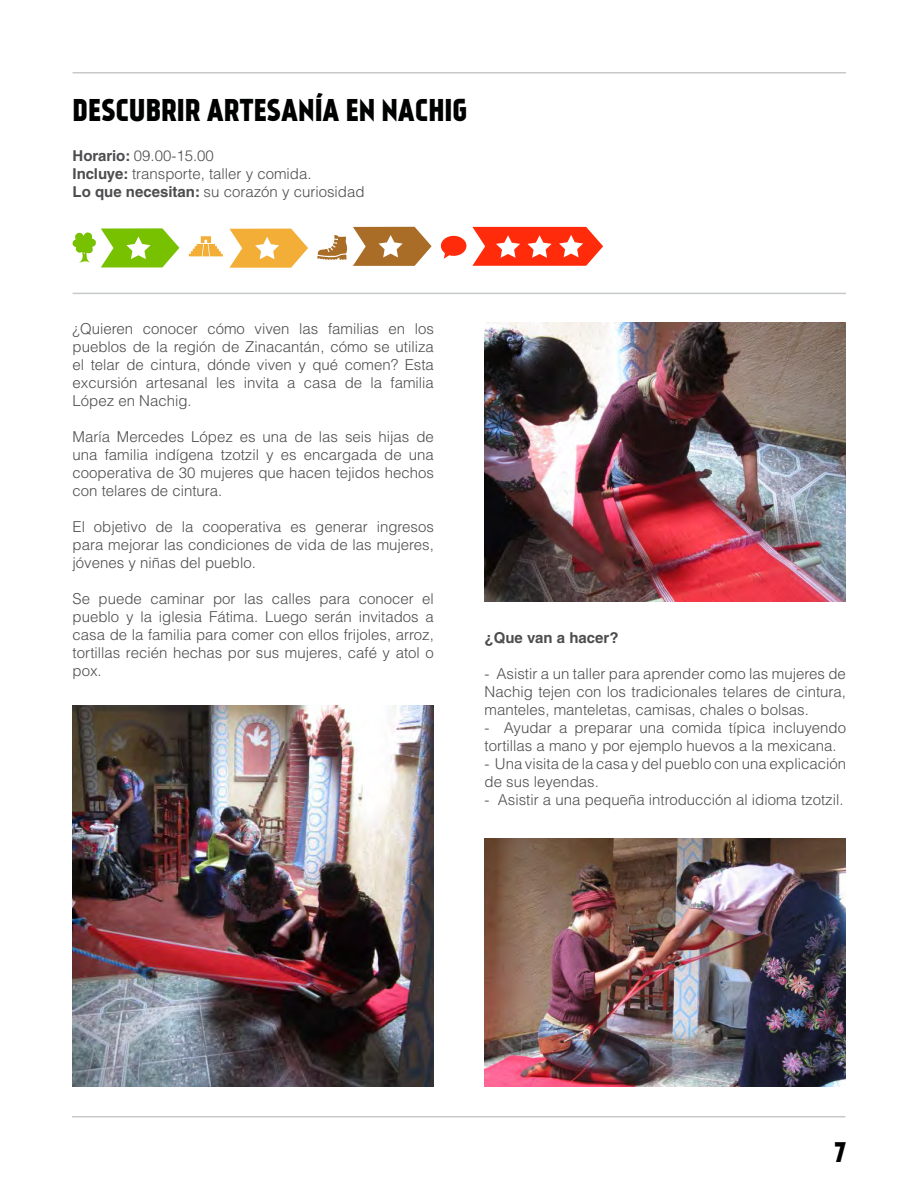
<style>
.page{position:relative;width:918px;height:1188px;background:#fff}
.page>*{position:absolute;margin:0;border:0;box-sizing:border-box;transform-origin:0 0}
.t1{font:30px "Kankin";color:#000101}
.t2{font:27px "Kankin";color:#000}
.t3{font:300 15px/18px "Helvetica LT Std";color:#4d4d4f;text-align:justify}
.t4{font:700 15px "Helvetica LT Std";color:#4d4d4f}
.s1{font-weight:700}
</style>
<div class="page">
<svg style="left:441px;top:236px;width:25px;height:23px"></svg>
<hr style="left:73px;top:72px;width:773px;height:2px;background:#c7c8ca">
<hr style="left:72px;top:1116px;width:773px;height:2px;background:#c7c8ca">
<hr style="left:73px;top:293px;width:773px;height:1px;background:#c7c8ca">
<svg style="left:189px;top:236px;width:34px;height:20px"></svg>
<svg style="left:472px;top:227px;width:131px;height:39px"></svg>
<svg style="left:72px;top:228px;width:107px;height:39px"></svg>
<svg style="left:229px;top:229px;width:79px;height:39px"></svg>
<svg style="left:317px;top:227px;width:115px;height:39px"></svg>
<img style="left:73px;top:706px;width:361px;height:380px">
<img style="left:485px;top:323px;width:361px;height:278px">
<img style="left:485px;top:839px;width:361px;height:247px">
<h1 class="t1" style="left:73px;top:91px;width:396px">DESCUBRIR ARTESANÍA EN NACHIG</h1>
<p class="t3" style="left:73px;top:146px;width:293px;text-align:left"><span class="s1">Horario:</span> 09.00-15.00<br><span class="s1">Incluye:</span> transporte, taller y comida.<br><span class="s1">Lo que necesitan:</span> su corazón y curiosidad</p>
<p class="t3" style="left:73px;top:319px;width:363px">¿Quieren conocer cómo viven las familias en los pueblos de la región de Zinacantán, cómo se utiliza el telar de cintura, dónde viven y qué comen? Esta excursión artesanal les invita a casa de la familia López en Nachig.</p>
<p class="t3" style="left:73px;top:427px;width:363px">María Mercedes López es una de las seis hijas de una familia indígena tzotzil y es encargada de una cooperativa de 30 mujeres que hacen tejidos hechos con telares de cintura.</p>
<p class="t3" style="left:73px;top:517px;width:363px">El objetivo de la cooperativa es generar ingresos para mejorar las condiciones de vida de las mujeres, jóvenes y niñas del pueblo.</p>
<p class="t3" style="left:73px;top:589px;width:363px">Se puede caminar por las calles para conocer el pueblo y la iglesia Fátima. Luego serán invitados a casa de la familia para comer con ellos frijoles, arroz, tortillas recién hechas por sus mujeres, café y atol o pox.</p>
<p class="t4" style="left:485px;top:628px;width:135px">¿Que van a hacer?</p>
<p class="t3" style="left:485px;top:664px;width:363px">- Asistir a un taller para aprender como las mujeres de Nachig tejen con los tradicionales telares de cintura, manteles, manteletas, camisas, chales o bolsas.</p>
<p class="t3" style="left:485px;top:718px;width:363px">- Ayudar a preparar una comida típica incluyendo tortillas a mano y por ejemplo huevos a la mexicana.</p>
<p class="t3" style="left:485px;top:754px;width:363px">- Una visita de la casa y del pueblo con una explicación de sus leyendas.</p>
<p class="t3" style="left:485px;top:790px;width:361px">- Asistir a una pequeña introducción al idioma tzotzil.</p>
<h2 class="t2" style="left:834px;top:1135px;width:13px">7</h2>
</div>
